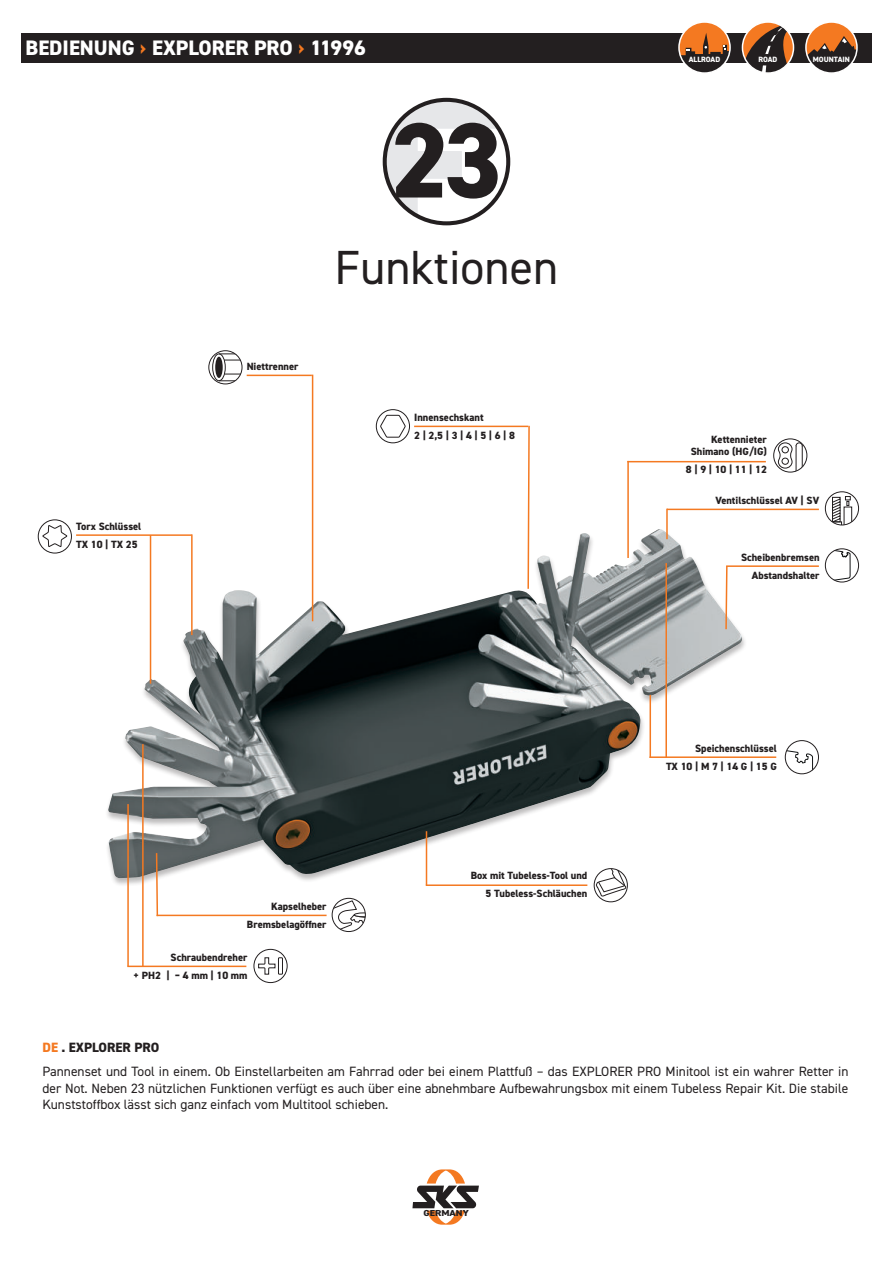
<style>
.page{position:relative;width:893px;height:1263px;background:#fff}
.page>*{position:absolute;margin:0;border:0;box-sizing:border-box;transform-origin:0 0}
.t1{font:48px "DIN2014";color:#231f20}
.t2{font:800 21px "DIN2014";color:#fff}
.t3{font:13.5px/24px "DIN2014";color:#231f20}
.t4{font:800 10.65px "DIN2014";color:#231f20}
.t5{font:800 10.5px/12px "DIN2014";color:#231f20;text-align:right}
.t6{font:800 8.7px "DIN2014";color:#231f20;scale:1.17 1}
.t7{font:800 7.65px "DIN2014";color:#fff}
.s1{color:#f47921}
.s2{font-size:10.65px}
.s3{font-weight:800;color:#f47921}
.s4{font-weight:800}
</style>
<div class="page">
<div style="left:104px;top:529px;width:643px;height:358px;background:#231f20;opacity:.3"></div>
<img style="left:183px;top:530px;width:475px;height:131px">
<svg style="left:412px;top:1169px;width:67px;height:56px"></svg>
<div style="left:383px;top:98px;width:127px;height:127px;border:4px solid #231f20;border-radius:50%"></div>
<svg style="left:386px;top:101px;width:116px;height:122px"></svg>
<div style="left:21px;top:34px;width:851px;height:29px;background:#231f20"></div>
<div style="left:679px;top:22px;width:51px;height:51px;background:#f47921;border-radius:50%"></div>
<div style="left:678px;top:21px;width:53px;height:53px;border:2px solid #fff;border-radius:50%"></div>
<svg style="left:679px;top:33px;width:51px;height:40px"></svg>
<svg style="left:742px;top:24px;width:51px;height:47px"></svg>
<div style="left:742px;top:21px;width:52px;height:53px;border:2px solid #fff;border-radius:50%"></div>
<div style="left:806px;top:22px;width:51px;height:51px;background:#f47921;border-radius:50%"></div>
<svg style="left:806px;top:36px;width:51px;height:35px"></svg>
<div style="left:805px;top:21px;width:53px;height:53px;border:2px solid #fff;border-radius:50%"></div>
<svg style="left:212px;top:353px;width:30px;height:28px"></svg>
<div style="left:208px;top:350px;width:34px;height:34px;border:1px solid #231f20;border-radius:50%"></div>
<svg style="left:332px;top:900px;width:33px;height:31px"></svg>
<div style="left:332px;top:898px;width:34px;height:34px;border:1px solid #231f20;border-radius:50%"></div>
<svg style="left:777px;top:442px;width:26px;height:30px"></svg>
<div style="left:773px;top:438px;width:34px;height:34px;border:1px solid #231f20;border-radius:50%"></div>
<hr style="left:127px;top:965px;width:119px;height:2px;background:#f47921">
<div style="left:254px;top:949px;width:34px;height:34px;border:1px solid #231f20;border-radius:50%"></div>
<svg style="left:258px;top:957px;width:18px;height:18px"></svg>
<div style="left:278px;top:957px;width:5px;height:17px;border:1px solid #231f20"></div>
<div style="left:38px;top:519px;width:34px;height:34px;border:1px solid #231f20;border-radius:50%"></div>
<svg style="left:42px;top:524px;width:26px;height:24px"></svg>
<div style="left:594px;top:868px;width:34px;height:34px;border:1px solid #231f20;border-radius:50%"></div>
<svg style="left:596px;top:869px;width:31px;height:28px"></svg>
<div style="left:376px;top:409px;width:34px;height:34px;border:1px solid #231f20;border-radius:50%"></div>
<svg style="left:380px;top:414px;width:26px;height:24px"></svg>
<hr style="left:414px;top:426px;width:114px;height:1px;background:#f47921">
<svg style="left:527px;top:425px;width:4px;height:165px"></svg>
<hr style="left:127px;top:804px;width:2px;height:162px;background:#f47921">
<hr style="left:76px;top:534px;width:116px;height:2px;background:#f47921">
<hr style="left:150px;top:535px;width:1px;height:149px;background:#f47921">
<hr style="left:157px;top:915px;width:170px;height:1px;background:#f47921">
<hr style="left:247px;top:375px;width:65px;height:1px;background:#f47921">
<hr style="left:627px;top:461px;width:139px;height:1px;background:#f47921">
<hr style="left:627px;top:461px;width:2px;height:97px;background:#f47921">
<hr style="left:312px;top:375px;width:1px;height:246px;background:#f47921">
<svg style="left:155px;top:851px;width:4px;height:66px"></svg>
<svg style="left:825px;top:550px;width:26px;height:32px"></svg>
<div style="left:825px;top:548px;width:34px;height:34px;border:1px solid #231f20;border-radius:50%"></div>
<hr style="left:726px;top:565px;width:93px;height:2px;background:#f47921">
<svg style="left:725px;top:565px;width:3px;height:66px"></svg>
<hr style="left:649px;top:756px;width:127px;height:2px;background:#f47921">
<hr style="left:649px;top:695px;width:2px;height:63px;background:#f47921">
<hr style="left:426px;top:884px;width:161px;height:2px;background:#f47921">
<hr style="left:426px;top:831px;width:1px;height:54px;background:#f47921">
<svg style="left:785px;top:747px;width:28px;height:27px"></svg>
<div style="left:785px;top:740px;width:34px;height:34px;border:1px solid #231f20;border-radius:50%"></div>
<hr style="left:191px;top:534px;width:2px;height:101px;background:#f47921">
<hr style="left:142px;top:744px;width:2px;height:222px;background:#f47921">
<hr style="left:665px;top:563px;width:2px;height:195px;background:#f47921">
<svg style="left:831px;top:496px;width:21px;height:29px"></svg>
<div style="left:825px;top:491px;width:34px;height:34px;border:1px solid #231f20;border-radius:50%"></div>
<hr style="left:667px;top:509px;width:152px;height:1px;background:#f47921">
<hr style="left:666px;top:509px;width:2px;height:30px;background:#f47921">
<h2 class="t2" style="left:26px;top:38px;width:342px">BEDIENUNG <span class="s1">›</span> EXPLORER PRO <span class="s1">›</span> 11996</h2>
<p class="t4" style="left:76px;top:521px;width:67px">Torx Schlüssel</p>
<p class="t5" style="left:76px;top:539px;width:63px">TX 10 | TX 25</p>
<p class="t5" style="left:247px;top:361px;width:53px">Niettrenner</p>
<h1 class="t1" style="left:335px;top:251px;width:225px">Funktionen</h1>
<p class="t4" style="left:414px;top:413px;width:71px">Innensechskant</p>
<p class="t5" style="left:414px;top:430px;width:102px">2 | 2,5 | 3 | 4 | 5 | 6 | 8</p>
<p class="t4" style="left:271px;top:901px;width:57px">Kapselheber</p>
<p class="t5" style="left:247px;top:918px;width:81px">Bremsbelagöffner</p>
<p class="t4" style="left:171px;top:953px;width:78px">Schraubendreher</p>
<p class="t5" style="left:133px;top:970px;width:116px">+ PH2 | – <span class="s2">4 mm</span> | <span class="s2">10 mm</span></p>
<p class="t5" style="left:471px;top:867px;width:118px;line-height:18px">Box mit Tubeless-Tool und<br>5 Tubeless-Schläuchen</p>
<p class="t7" style="left:689px;top:56px;width:33px">ALLROAD</p>
<p class="t7" style="left:758px;top:56px;width:20px">ROAD</p>
<p class="t7" style="left:813px;top:56px;width:39px">MOUNTAIN</p>
<p class="t5" style="left:691px;top:434px;width:78px">Kettennieter<br>Shimano (HG/IG)</p>
<p class="t5" style="left:686px;top:464px;width:82px">8 | 9 | 10 | 11 | 12</p>
<p class="t5" style="left:715px;top:494px;width:105px">Ventilschlüssel AV | SV</p>
<p class="t4" style="left:741px;top:552px;width:80px">Scheibenbremsen</p>
<p class="t5" style="left:752px;top:570px;width:69px">Abstandshalter</p>
<p class="t4" style="left:695px;top:744px;width:83px">Speichenschlüssel</p>
<p class="t5" style="left:666px;top:761px;width:112px">TX 10 | M 7 | 14 G | 15 G</p>
<p class="t3" style="left:43px;top:1037px;width:807px"><span class="s3">DE</span> <span class="s4">. EXPLORER PRO<br></span>Pannenset und Tool in einem. Ob Einstellarbeiten am Fahrrad oder bei einem Plattfuß – das EXPLORER PRO Minitool ist ein wahrer Retter in</p>
<p class="t3" style="left:43px;top:1081px;width:807px;line-height:16.5px">der Not. Neben 23 nützlichen Funktionen verfügt es auch über eine abnehmbare Aufbewahrungsbox mit einem Tubeless Repair Kit. Die stabile<br>Kunststoffbox lässt sich ganz einfach vom Multitool schieben.</p>
<p class="t6" style="left:424px;top:1209px;width:40px">GERMANY</p>
</div>
